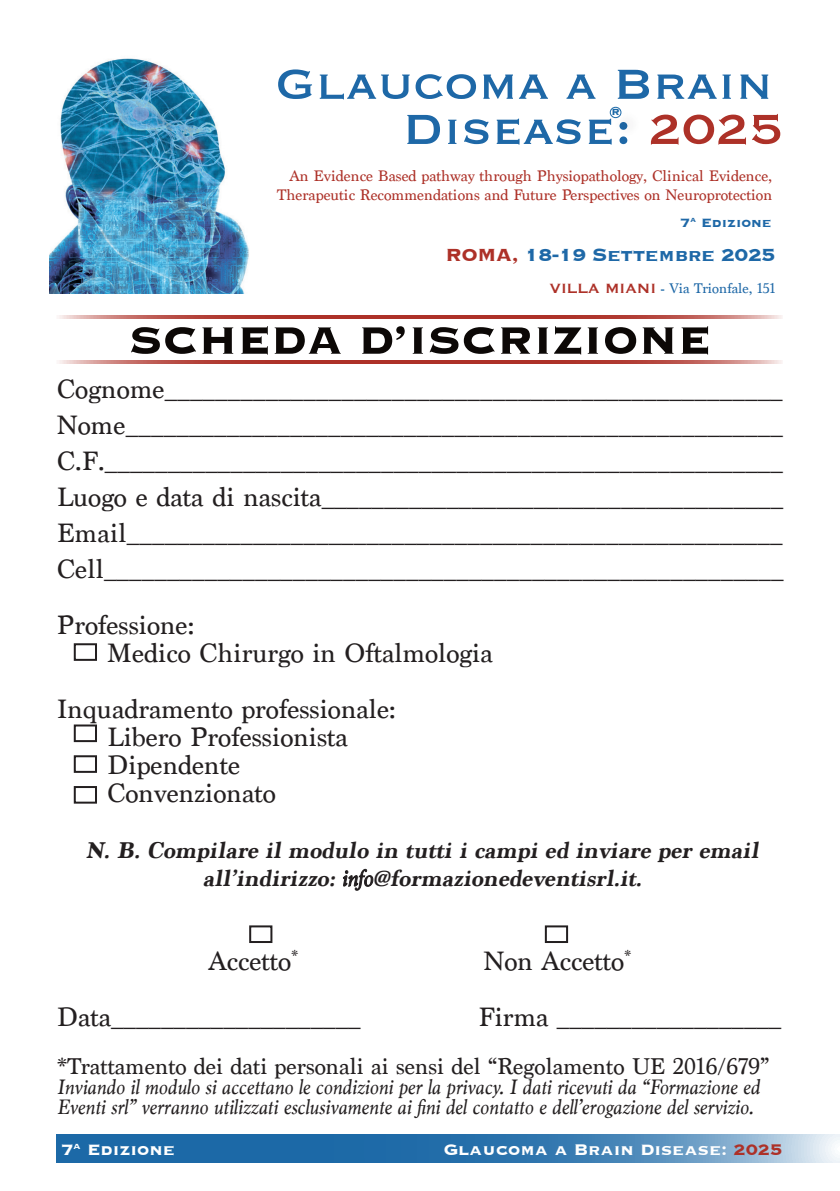
<style>
.page{position:relative;width:840px;height:1191px;background:#fff}
.page>*{position:absolute;margin:0;border:0;box-sizing:border-box;transform-origin:0 0}
.t1{font:55.2px "Copperplate";color:#1e68a7}
.t2{font:700 50px "Copperplate";color:#0c0806}
.t3{font:28px "Marion";color:#231f20}
.t4{font:italic 700 24px/28px "Marion";color:#231f20;text-align:center}
.t5{font:24px "Marion";color:#231f20}
.t6{font:700 22.8px "Copperplate";letter-spacing:-.02em;color:#1e68a7}
.t7{font:italic 22px/20px "Marion";color:#231f20}
.t8{font:700 20px "Copperplate";color:#fff}
.t9{font:16px "Marion";color:#ad3128}
.t10{font:700 16px "Copperplate";color:#1e68a7}
.t11{font:14.8px "Marion";color:#1e68a7}
.t12{font:700 11.6px "Copperplate";color:#1a68a7}
.s1{color:#ad3128}
.s2{font-family:"Copperplate";font-size:17.4px;color:#ad3128}
.s3{font-family:"Copperplate";font-size:13.4px;color:#1a68a7}
.s4{font-weight:400}
</style>
<div class="page">
<div style="left:74px;top:643px;width:23px;height:18px;border:2px solid #231f20"></div>
<div style="left:74px;top:755px;width:23px;height:18px;border:2px solid #231f20"></div>
<div style="left:74px;top:724px;width:23px;height:18px;border:2px solid #231f20"></div>
<div style="left:74px;top:786px;width:23px;height:17px;border:2px solid #231f20"></div>
<svg style="left:57px;top:1134px;width:782px;height:28px;fill:#236da9"></svg>
<div style="left:544px;top:925px;width:23px;height:18px;border:2px solid #231f20"></div>
<div style="left:249px;top:925px;width:23px;height:18px;border:2px solid #231f20"></div>
<hr style="left:57px;top:315px;width:725px;height:3px;background:#ad3128">
<img style="left:49px;top:58px;width:200px;height:235px">
<div style="left:609px;top:107px;width:11px;height:11px;border:1px solid #1a68a7;border-radius:50%"></div>
<hr style="left:57px;top:361px;width:725px;height:3px;background:#ad3128">
<p class="t1" style="left:275px;top:48px;width:498px">Glaucoma a Brain</p>
<p class="t12" style="left:611px;top:105px;width:10px">R</p>
<p class="t1" style="left:403px;top:93px;width:381px">Disease: <span class="s1">2025</span></p>
<p class="t9" style="left:289px;top:166px;width:484px">An Evidence Based pathway through Physiopathology, Clinical Evidence,</p>
<p class="t9" style="left:277px;top:185px;width:496px">Therapeutic Recommendations and Future Perspectives on Neuroprotection</p>
<p class="t10" style="left:679px;top:212px;width:93px">7<sup>a</sup> Edizione</p>
<p class="t6" style="left:445px;top:240px;width:331px"><span class="s1">ROMA,</span> 18-19 Settembre 2025</p>
<p class="t11" style="left:549px;top:279px;width:227px"><span class="s2">VILLA MIANI</span> <span class="s3">-</span> Via Trionfale, 151</p>
<p class="t2" style="left:129px;top:307px;width:583px">SCHEDA D’ISCRIZIONE</p>
<p class="t3" style="left:57px;top:372px;width:727px">Cognome_________________________________________________</p>
<p class="t3" style="left:57px;top:408px;width:727px">Nome____________________________________________________</p>
<p class="t3" style="left:57px;top:444px;width:727px">C.F.______________________________________________________</p>
<p class="t3" style="left:57px;top:480px;width:727px">Luogo e data di nascita_____________________________________</p>
<p class="t3" style="left:57px;top:516px;width:727px">Email____________________________________________________</p>
<p class="t3" style="left:57px;top:552px;width:728px">Cell______________________________________________________</p>
<p class="t3" style="left:57px;top:608px;width:139px">Professione:</p>
<p class="t3" style="left:107px;top:636px;width:387px">Medico Chirurgo in Oftalmologia</p>
<p class="t3" style="left:57px;top:692px;width:340px">Inquadramento professionale:</p>
<p class="t3" style="left:107px;top:720px;width:242px">Libero Professionista</p>
<p class="t3" style="left:107px;top:748px;width:134px">Dipendente</p>
<p class="t3" style="left:107px;top:776px;width:170px">Convenzionato</p>
<p class="t4" style="left:86px;top:836px;width:678px">N. B. Compilare il modulo in tutti i campi ed inviare per email all’indirizzo: <span class="s4">i nfo</span> @formazionedeventisrl.it.</p>
<p class="t3" style="left:208px;top:944px;width:91px">Accetto<sup>*</sup></p>
<p class="t3" style="left:483px;top:944px;width:149px">Non Accetto<sup>*</sup></p>
<p class="t3" style="left:57px;top:1000px;width:305px">Data____________________</p>
<p class="t3" style="left:478px;top:1000px;width:304px">Firma __________________</p>
<p class="t5" style="left:57px;top:1051px;width:713px">*Trattamento dei dati personali ai sensi del “Regolamento UE 2016/679”</p>
<p class="t7" style="left:57px;top:1076px;width:704px">Inviando il modulo si accettano le condizioni per la privacy. I dati ricevuti da “Formazione ed<br>Eventi srl” verranno utilizzati esclusivamente ai fini del contatto e dell’erogazione del servizio.</p>
<p class="t8" style="left:61px;top:1136px;width:115px">7<sup>a</sup> Edizione</p>
<p class="t8" style="left:443px;top:1136px;width:340px">Glaucoma a Brain Disease: <span class="s1">2025</span></p>
</div>
